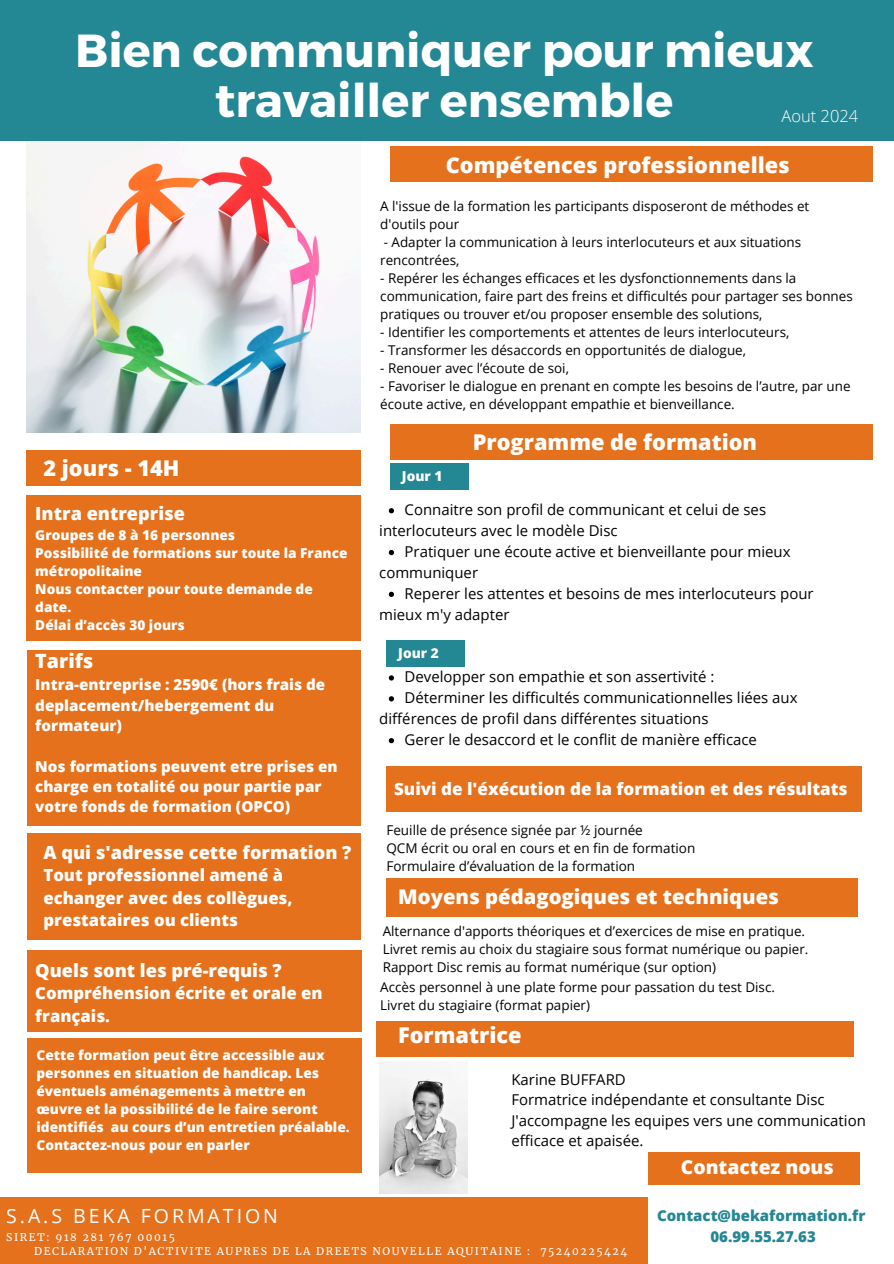
<style>
.page{position:relative;width:894px;height:1264px;background:#fff}
.page>*{position:absolute;margin:0;border:0;box-sizing:border-box;transform-origin:0 0}
.t1{font:700 46.35px/49.5px "Montserrat";color:#fff;text-align:center}
.t2{font:800 21.75px "Open Sans";color:#fff}
.t3{font:800 20.25px "Open Sans";color:#fff}
.t4{font:800 19.65px "Open Sans";color:#fff}
.t5{font:19.5px "Open Sans";letter-spacing:.15em;color:#fff}
.t6{font:800 19.2px "Open Sans";letter-spacing:-.25em;color:#fff}
.t7{font:800 18.15px "Open Sans";color:#fff}
.t8{font:800 17.1px "Open Sans";color:#fff}
.t9{font:800 16.65px/22.5px "Open Sans";color:#fff}
.t10{font:300 16.5px "Open Sans";color:#fff}
.t11{font:800 15.15px/20.2px "Open Sans";color:#fff}
.t12{font:15px/20.4px "Open Sans";color:#000}
.t13{font:800 15px/20.2px "Open Sans";color:#248794;text-align:center}
.t14{font:800 13.65px/18px "Open Sans";color:#fff}
.t15{font:13.5px/17.9px "Open Sans";color:#000}
.t16{font:10.5px "Merriweather";letter-spacing:.15em;color:#fff}
</style>
<div class="page">
<img style="left:26px;top:140px;width:334px;height:292px">
<div style="left:26px;top:450px;width:334px;height:35px;background:#e5711c"></div>
<div style="left:0;top:0;width:893px;height:140px;background:#248794"></div>
<div style="left:26px;top:495px;width:334px;height:145px;background:#e5711c"></div>
<div style="left:390px;top:147px;width:482px;height:35px;background:#e5711c"></div>
<div style="left:390px;top:424px;width:482px;height:35px;background:#e5711c"></div>
<div style="left:386px;top:766px;width:475px;height:45px;background:#e5711c"></div>
<div style="left:386px;top:878px;width:471px;height:39px;background:#e5711c"></div>
<div style="left:376px;top:1021px;width:477px;height:35px;background:#e5711c"></div>
<svg style="left:388px;top:508px;width:6px;height:5px"></svg>
<svg style="left:388px;top:550px;width:6px;height:5px"></svg>
<svg style="left:388px;top:591px;width:6px;height:6px"></svg>
<svg style="left:388px;top:675px;width:6px;height:5px"></svg>
<svg style="left:388px;top:696px;width:6px;height:5px"></svg>
<svg style="left:388px;top:738px;width:6px;height:5px"></svg>
<div style="left:390px;top:463px;width:78px;height:26px;background:#248794"></div>
<div style="left:386px;top:640px;width:78px;height:26px;background:#248794"></div>
<div style="left:28px;top:650px;width:333px;height:175px;background:#e5711c"></div>
<div style="left:28px;top:833px;width:333px;height:107px;background:#e5711c"></div>
<div style="left:28px;top:950px;width:333px;height:82px;background:#e5711c"></div>
<div style="left:28px;top:1038px;width:333px;height:134px;background:#e5711c"></div>
<div style="left:0;top:1197px;width:647px;height:66px;background:#e5711c"></div>
<img style="left:379px;top:1064px;width:88px;height:129px">
<div style="left:647px;top:1152px;width:212px;height:32px;background:#e5711c"></div>
<h2 class="t1" style="left:75px;top:24px;width:739px">Bien communiquer pour mieux travailler ensemble</h2>
<p class="t10" style="left:781px;top:104px;width:78px">Aout 2024</p>
<p class="t2" style="left:43px;top:453px;width:138px">2 jours - 14H</p>
<p class="t7" style="left:35px;top:501px;width:151px">Intra entreprise</p>
<p class="t14" style="left:35px;top:525px;width:313px">Groupes de 8 à 16 personnes<br>Possibilité de formations sur toute la France métropolitaine<br>Nous contacter pour toute demande de date.<br>Délai d’accès 30 jours</p>
<p class="t4" style="left:35px;top:647px;width:60px">Tarifs</p>
<p class="t11" style="left:35px;top:674px;width:291px">Intra-entreprise : 2590€ (hors frais de deplacement/hebergement du formateur)</p>
<p class="t11" style="left:35px;top:755px;width:304px">Nos formations peuvent etre prises en charge en totalité ou pour partie par votre fonds de formation (OPCO)</p>
<h4 class="t7" style="left:43px;top:839px;width:309px">A qui s'adresse cette formation ?</h4>
<h4 class="t9" style="left:43px;top:863px;width:250px">Tout professionnel amené à echanger avec des collègues, prestataires ou clients</h4>
<p class="t7" style="left:35px;top:957px;width:248px">Quels sont les pré-requis ?</p>
<p class="t9" style="left:35px;top:981px;width:289px">Compréhension écrite et orale en français.</p>
<p class="t14" style="left:36px;top:1045px;width:315px">Cette formation peut être accessible aux personnes en situation de handicap. Les éventuels aménagements à mettre en œuvre et la possibilité de le faire seront identifiés au cours d’un entretien préalable.<br>Contactez-nous pour en parler</p>
<p class="t2" style="left:445px;top:150px;width:345px">Compétences professionnelles</p>
<p class="t15" style="left:380px;top:197px;width:430px">A l'issue de la formation les participants disposeront de méthodes et d'outils pour</p>
<p class="t15" style="left:380px;top:233px;width:422px">- Adapter la communication à leurs interlocuteurs et aux situations rencontrées,</p>
<p class="t15" style="left:380px;top:269px;width:474px">- Repérer les échanges efficaces et les dysfonctionnements dans la communication, faire part des freins et difficultés pour partager ses bonnes pratiques ou trouver et/ou proposer ensemble des solutions,</p>
<h2 class="t15" style="left:380px;top:322px;width:410px">- Identifier les comportements et attentes de leurs interlocuteurs,</h2>
<h6 class="t15" style="left:380px;top:340px;width:367px">- Transformer les désaccords en opportunités de dialogue,</h6>
<h2 class="t15" style="left:380px;top:358px;width:190px">- Renouer avec l’écoute de soi,</h2>
<h6 class="t15" style="left:380px;top:376px;width:471px">- Favoriser le dialogue en prenant en compte les besoins de l’autre, par une écoute active, en développant empathie et bienveillance.</h6>
<p class="t2" style="left:472px;top:426px;width:286px">Programme de formation</p>
<h2 class="t14" style="left:402px;top:466px;width:42px">Jour 1</h2>
<p class="t12" style="left:404px;top:499px;width:363px">Connaitre son profil de communicant et celui de ses</p>
<p class="t12" style="left:379px;top:520px;width:240px">interlocuteurs avec le modèle Disc</p>
<p class="t12" style="left:404px;top:541px;width:387px">Pratiquer une écoute active et bienveillante pour mieux</p>
<p class="t12" style="left:379px;top:562px;width:100px">communiquer</p>
<p class="t12" style="left:404px;top:582px;width:410px">Reperer les attentes et besoins de mes interlocuteurs pour</p>
<p class="t12" style="left:379px;top:603px;width:132px">mieux m'y adapter</p>
<p class="t14" style="left:398px;top:643px;width:42px">Jour 2</p>
<p class="t12" style="left:404px;top:666px;width:311px">Developper son empathie et son assertivité :</p>
<p class="t12" style="left:404px;top:687px;width:394px">Déterminer les difficultés communicationnelles liées aux</p>
<p class="t12" style="left:379px;top:708px;width:331px">différences de profil dans différentes situations</p>
<h6 class="t12" style="left:404px;top:729px;width:354px">Gerer le desaccord et le conflit de manière efficace</h6>
<p class="t8" style="left:394px;top:776px;width:455px">Suivi de l'éxécution de la formation et des résultats</p>
<h6 class="t15" style="left:386px;top:820px;width:258px">Feuille de présence signée par ½ journée</h6>
<h6 class="t15" style="left:386px;top:838px;width:310px">QCM écrit ou oral en cours et en fin de formation</h6>
<h4 class="t15" style="left:386px;top:856px;width:250px">Formulaire d’évaluation de la formation</h4>
<p class="t3" style="left:398px;top:882px;width:382px">Moyens pédagogiques et techniques</p>
<p class="t15" style="left:382px;top:921px;width:424px">Alternance d'apports théoriques et d’exercices de mise en pratique.</p>
<p class="t15" style="left:382px;top:939px;width:427px">Livret remis au choix du stagiaire sous format numérique ou papier.</p>
<h4 class="t15" style="left:382px;top:957px;width:335px">Rapport Disc remis au format numérique (sur option)</h4>
<h1 class="t15" style="left:380px;top:978px;width:396px">Accès personnel à une plate forme pour passation du test Disc.</h1>
<p class="t15" style="left:380px;top:996px;width:211px">Livret du stagiaire (format papier)</p>
<h3 class="t2" style="left:398px;top:1020px;width:125px">Formatrice</h3>
<h2 class="t12" style="left:511px;top:1069px;width:116px">Karine BUFFARD</h2>
<h6 class="t12" style="left:511px;top:1089px;width:314px">Formatrice indépendante et consultante Disc</h6>
<p class="t12" style="left:511px;top:1109px;width:356px">J'accompagne les equipes vers une communication efficace et apaisée.</p>
<p class="t6" style="left:680px;top:1154px;width:158px">CCoonnttaacctteezz nnoouuss</p>
<p class="t5" style="left:6px;top:1202px;width:273px">S.A.S BEKA FORMATION</p>
<p class="t16" style="left:6px;top:1230px;width:170px">SIRET: 918 281 767 00015</p>
<p class="t16" style="left:34px;top:1245px;width:594px">DECLARATION D'ACTIVITE AUPRES DE LA DREETS NOUVELLE AQUITAINE : 75240225424</p>
<p class="t13" style="left:656px;top:1205px;width:210px">Contact@bekaformation.fr<br>06.99.55.27.63</p>
</div>
